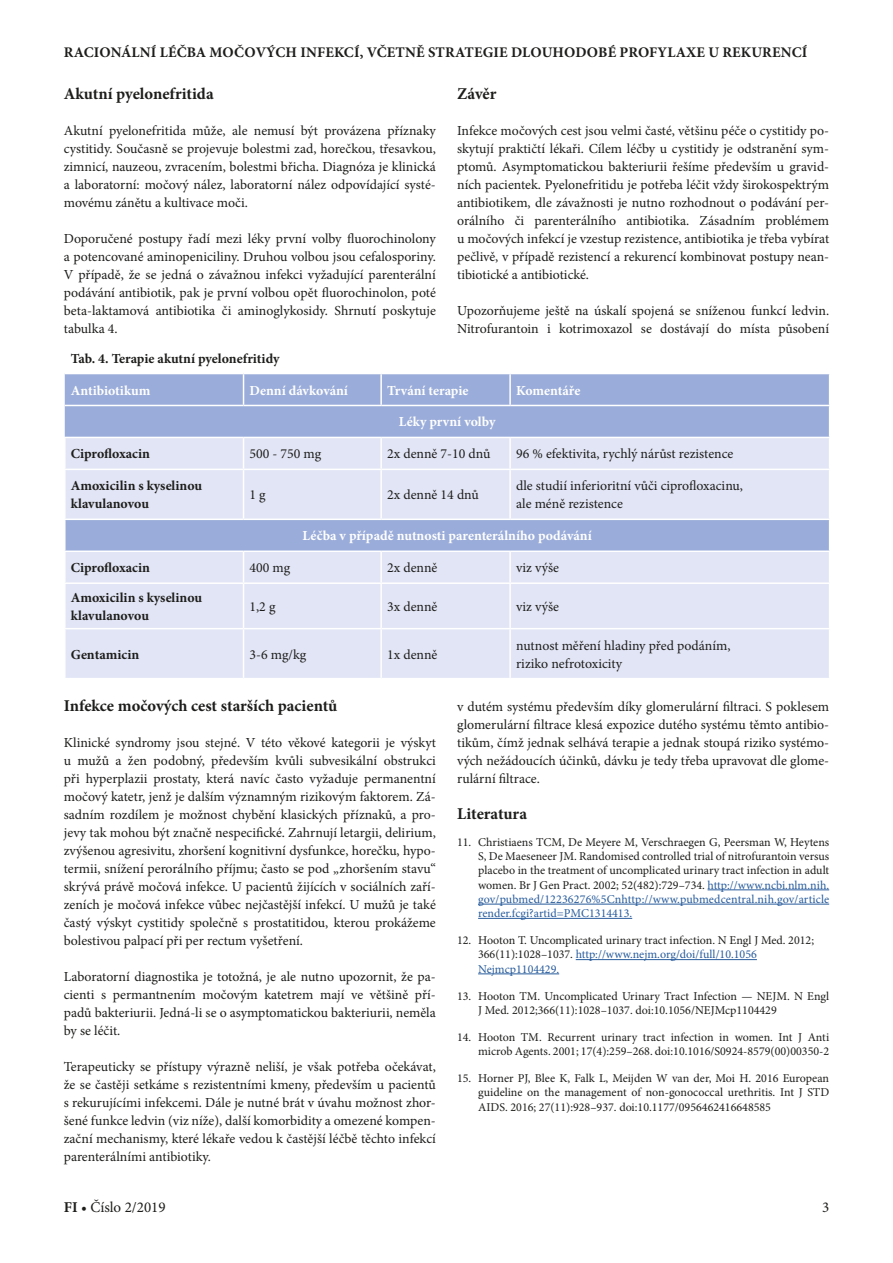
<style>
.page{position:relative;width:893px;height:1263px;background:#fff}
.page>*{position:absolute;margin:0;border:0;box-sizing:border-box;transform-origin:0 0}
.t1{font:700 16.5px "Minion Pro";color:#1d1d1b}
.t2{font:15px "Minion Pro";color:#1d1d1b}
.t3{font:700 14.7px "Minion Pro";letter-spacing:.01em;color:#1d1d1b}
.t4{font:13.8px/18px "Minion Pro";color:#1d1d1b;text-align:justify}
.t5{font:700 13.8px/18px "Minion Pro";color:#1d1d1b}
.t6{font:700 13.8px "Minion Pro";color:#fff}
.t7{font:12px/14.2px "Minion Pro";color:#1d1d1b;text-align:justify}
.s1{color:#275b9c}
.s2{font-weight:700}
</style>
<div class="page">
<hr style="left:708px;top:889px;width:121px;height:1px;background:#275b9c">
<hr style="left:478px;top:904px;width:351px;height:1px;background:#275b9c">
<hr style="left:478px;top:918px;width:154px;height:1px;background:#275b9c">
<hr style="left:576px;top:959px;width:181px;height:1px;background:#275b9c">
<hr style="left:478px;top:973px;width:81px;height:1px;background:#275b9c">
<div style="left:65px;top:374px;width:764px;height:63px;background:#9aacd9"></div>
<svg style="left:66px;top:438px;width:763px;height:240px;background:#d8ddf1"></svg>
<hr style="left:243px;top:438px;width:1px;height:31px;background:#fff">
<hr style="left:380px;top:438px;width:2px;height:31px;background:#fff">
<hr style="left:509px;top:438px;width:2px;height:31px;background:#fff">
<hr style="left:64px;top:469px;width:180px;height:1px;background:#fff">
<hr style="left:244px;top:469px;width:137px;height:1px;background:#fff">
<hr style="left:243px;top:470px;width:1px;height:49px;background:#fff">
<hr style="left:381px;top:469px;width:129px;height:1px;background:#fff">
<hr style="left:380px;top:470px;width:2px;height:49px;background:#fff">
<hr style="left:510px;top:469px;width:320px;height:1px;background:#fff">
<hr style="left:509px;top:470px;width:2px;height:49px;background:#fff">
<hr style="left:64px;top:582px;width:180px;height:2px;background:#fff">
<hr style="left:64px;top:628px;width:180px;height:1px;background:#fff">
<hr style="left:243px;top:552px;width:1px;height:30px;background:#fff">
<hr style="left:244px;top:582px;width:137px;height:2px;background:#fff">
<hr style="left:243px;top:584px;width:1px;height:44px;background:#fff">
<hr style="left:244px;top:628px;width:137px;height:1px;background:#fff">
<hr style="left:243px;top:629px;width:1px;height:49px;background:#fff">
<hr style="left:380px;top:552px;width:2px;height:30px;background:#fff">
<hr style="left:381px;top:582px;width:129px;height:2px;background:#fff">
<hr style="left:380px;top:584px;width:2px;height:44px;background:#fff">
<hr style="left:381px;top:628px;width:129px;height:1px;background:#fff">
<hr style="left:380px;top:629px;width:2px;height:49px;background:#fff">
<hr style="left:509px;top:552px;width:2px;height:30px;background:#fff">
<hr style="left:510px;top:582px;width:320px;height:2px;background:#fff">
<hr style="left:509px;top:584px;width:2px;height:44px;background:#fff">
<hr style="left:510px;top:628px;width:320px;height:1px;background:#fff">
<hr style="left:509px;top:629px;width:2px;height:49px;background:#fff">
<hr style="left:243px;top:374px;width:1px;height:31px;background:#fff">
<hr style="left:380px;top:374px;width:2px;height:31px;background:#fff">
<hr style="left:509px;top:374px;width:2px;height:31px;background:#fff">
<hr style="left:65px;top:405px;width:179px;height:1px;background:#fff">
<hr style="left:244px;top:405px;width:137px;height:1px;background:#fff">
<hr style="left:381px;top:405px;width:129px;height:1px;background:#fff">
<hr style="left:510px;top:405px;width:320px;height:1px;background:#fff">
<hr style="left:64px;top:519px;width:180px;height:1px;background:#fff">
<hr style="left:244px;top:519px;width:137px;height:1px;background:#fff">
<hr style="left:381px;top:519px;width:129px;height:1px;background:#fff">
<hr style="left:510px;top:519px;width:320px;height:1px;background:#fff">
<hr style="left:64px;top:550px;width:180px;height:2px;background:#fff">
<hr style="left:244px;top:550px;width:137px;height:2px;background:#fff">
<hr style="left:381px;top:550px;width:129px;height:2px;background:#fff">
<hr style="left:510px;top:550px;width:320px;height:2px;background:#fff">
<p class="t3" style="left:64px;top:42px;width:745px">RACIONÁLNÍ LÉČBA MOČOVÝCH INFEKCÍ, VČETNĚ STRATEGIE DLOUHODOBÉ PROFYLAXE U REKURENCÍ</p>
<p class="t1" style="left:64px;top:82px;width:151px">Akutní pyelonefritida</p>
<p class="t4" style="left:64px;top:121px;width:374px">Akutní pyelonefritida může, ale nemusí být provázena příznaky cystitidy. Současně se projevuje bolestmi zad, horečkou, třesavkou, zimnicí, nauzeou, zvracením, bolestmi břicha. Diagnóza je klinická a laboratorní: močový nález, laboratorní nález odpovídající systé&shy;movému zánětu a kultivace moči.</p>
<p class="t4" style="left:64px;top:229px;width:374px">Doporučené postupy řadí mezi léky první volby fluorochinolony a potencované aminopeniciliny. Druhou volbou jsou cefalosporiny.<br>V případě, že se jedná o závažnou infekci vyžadující parenterální podávání antibiotik, pak je první volbou opět fluorochinolon, poté beta-laktamová antibiotika či aminoglykosidy. Shrnutí poskytuje tabulka 4.</p>
<p class="t1" style="left:457px;top:82px;width:41px">Závěr</p>
<p class="t4" style="left:457px;top:121px;width:374px">Infekce močových cest jsou velmi časté, většinu péče o cystitidy po&shy;skytují praktičtí lékaři. Cílem léčby u cystitidy je odstranění sym&shy;ptomů. Asymptomatickou bakteriurii řešíme především u gravid&shy;ních pacientek. Pyelonefritidu je potřeba léčit vždy širokospektrým antibiotikem, dle závažnosti je nutno rozhodnout o podávání per&shy;orálního či parenterálního antibiotika. Zásadním problémem u močových infekcí je vzestup rezistence, antibiotika je třeba vybírat pečlivě, v případě rezistencí a rekurencí kombinovat postupy nean&shy;tibiotické a antibiotické.</p>
<p class="t4" style="left:457px;top:301px;width:374px">Upozorňujeme ještě na úskalí spojená se sníženou funkcí ledvin.<br>Nitrofurantoin i kotrimoxazol se dostávají do místa působení</p>
<p class="t5" style="left:71px;top:349px;width:210px">Tab. 4. Terapie akutní pyelonefritidy</p>
<p class="t6" style="left:71px;top:380px;width:81px">Antibiotikum</p>
<p class="t6" style="left:250px;top:380px;width:100px">Denní dávkování</p>
<p class="t6" style="left:387px;top:380px;width:83px">Trvání terapie</p>
<p class="t6" style="left:516px;top:380px;width:66px">Komentáře</p>
<p class="t6" style="left:399px;top:412px;width:98px">Léky první volby</p>
<p class="t5" style="left:71px;top:445px;width:81px">Ciprofloxacin</p>
<p class="t4" style="left:250px;top:445px;width:73px">500 - 750 mg</p>
<p class="t4" style="left:387px;top:445px;width:105px">2x denně 7-10 dnů</p>
<p class="t4" style="left:516px;top:445px;width:219px">96 % efektivita, rychlý nárůst rezistence</p>
<p class="t5" style="left:71px;top:477px;width:133px">Amoxicilin s kyselinou klavulanovou</p>
<p class="t4" style="left:250px;top:486px;width:18px">1 g</p>
<p class="t4" style="left:387px;top:486px;width:93px">2x denně 14 dnů</p>
<p class="t4" style="left:516px;top:477px;width:228px">dle studií inferioritní vůči ciprofloxacinu, ale méně rezistence</p>
<p class="t6" style="left:303px;top:526px;width:291px">Léčba v případě nutnosti parenterálního podávání</p>
<p class="t5" style="left:71px;top:559px;width:81px">Ciprofloxacin</p>
<p class="t4" style="left:250px;top:559px;width:42px">400 mg</p>
<p class="t4" style="left:387px;top:559px;width:52px">2x denně</p>
<p class="t4" style="left:516px;top:559px;width:44px">viz výše</p>
<p class="t5" style="left:71px;top:588px;width:133px">Amoxicilin s kyselinou klavulanovou</p>
<p class="t4" style="left:250px;top:598px;width:27px">1,2 g</p>
<p class="t4" style="left:387px;top:598px;width:52px">3x denně</p>
<p class="t4" style="left:516px;top:598px;width:44px">viz výše</p>
<p class="t5" style="left:71px;top:645px;width:70px">Gentamicin</p>
<p class="t4" style="left:250px;top:645px;width:58px">3-6 mg/kg</p>
<p class="t4" style="left:387px;top:645px;width:52px">1x denně</p>
<p class="t4" style="left:516px;top:636px;width:216px">nutnost měření hladiny před podáním, riziko nefrotoxicity</p>
<p class="t1" style="left:64px;top:694px;width:275px">Infekce močových cest starších pacientů</p>
<p class="t4" style="left:64px;top:733px;width:374px">Klinické syndromy jsou stejné. V této věkové kategorii je výskyt u mužů a žen podobný, především kvůli subvesikální obstrukci při hyperplazii prostaty, která navíc často vyžaduje permanentní močový katetr, jenž je dalším významným rizikovým faktorem. Zá&shy;sadním rozdílem je možnost chybění klasických příznaků, a pro&shy;jevy tak mohou být značně nespecifické. Zahrnují letargii, delirium, zvýšenou agresivitu, zhoršení kognitivní dysfunkce, horečku, hypo&shy;termii, snížení perorálního příjmu; často se pod „zhoršením stavu“ skrývá právě močová infekce. U pacientů žijících v sociálních zaří&shy;zeních je močová infekce vůbec nejčastější infekcí. U mužů je také častý výskyt cystitidy společně s prostatitidou, kterou prokážeme bolestivou palpací při per rectum vyšetření.</p>
<p class="t4" style="left:64px;top:967px;width:374px">Laboratorní diagnostika je totožná, je ale nutno upozornit, že pa&shy;cienti s permantnením močovým katetrem mají ve většině pří&shy;padů bakteriurii. Jedná-li se o asymptomatickou bakteriurii, neměla by se léčit.</p>
<p class="t4" style="left:64px;top:1057px;width:374px">Terapeuticky se přístupy výrazně neliší, je však potřeba očekávat, že se častěji setkáme s rezistentními kmeny, především u pacientů s rekurujícími infekcemi. Dále je nutné brát v úvahu možnost zhor&shy;šené funkce ledvin (viz níže), další komorbidity a omezené kompen&shy;zační mechanismy, které lékaře vedou k častější léčbě těchto infekcí parenterálními antibiotiky.</p>
<p class="t4" style="left:457px;top:697px;width:374px">v dutém systému především díky glomerulární filtraci. S poklesem glomerulární filtrace klesá expozice dutého systému těmto antibio&shy;tikům, čímž jednak selhává terapie a jednak stoupá riziko systémo&shy;vých nežádoucích účinků, dávku je tedy třeba upravovat dle glome&shy;rulární filtrace.</p>
<p class="t1" style="left:457px;top:802px;width:71px">Literatura</p>
<p class="t7" style="left:478px;top:835px;width:353px;text-indent:-21px">11. Christiaens TCM, De Meyere M, Verschraegen G, Peersman W, Heytens S, De Maeseneer JM. Randomised controlled trial of nitrofurantoin versus placebo in the treatment of uncomplicated urinary tract infection in adult women. Br J Gen Pract. 2002; 52(482):729–734. <span class="s1">http://www.ncbi.nlm.nih. gov/pubmed/12236276%5Cnhttp://www.pubmedcentral.nih.gov/article render.fcgi?artid=PMC1314413.</span></p>
<p class="t7" style="left:478px;top:933px;width:337px;text-align:left;text-indent:-21px">12. Hooton T. Uncomplicated urinary tract infection. N Engl J Med. 2012;<br>366(11):1028–1037. <span class="s1">http://www.nejm.org/doi/full/10.1056<br>Nejmcp1104429.</span></p>
<p class="t7" style="left:478px;top:989px;width:353px;text-indent:-21px">13. Hooton TM. Uncomplicated Urinary Tract Infection — NEJM. N Engl<br>J Med. 2012;366(11):1028–1037. doi:10.1056/NEJMcp1104429</p>
<p class="t7" style="left:457px;top:1030px;width:374px;text-align:right">14. Hooton TM. Recurrent urinary tract infection in women. Int J Anti microb Agents. 2001; 17(4):259–268. doi:10.1016/S0924-8579(00)00350-2</p>
<p class="t7" style="left:478px;top:1071px;width:353px;text-indent:-21px">15. Horner PJ, Blee K, Falk L, Meijden W van der, Moi H. 2016 European guideline on the management of non-gonococcal urethritis. Int J STD AIDS. 2016; 27(11):928–937. doi:10.1177/0956462416648585</p>
<p class="t2" style="left:64px;top:1197px;width:103px"><span class="s2">FI</span> • Číslo 2/2019</p>
<p class="t2" style="left:822px;top:1197px;width:9px">3</p>
</div>
